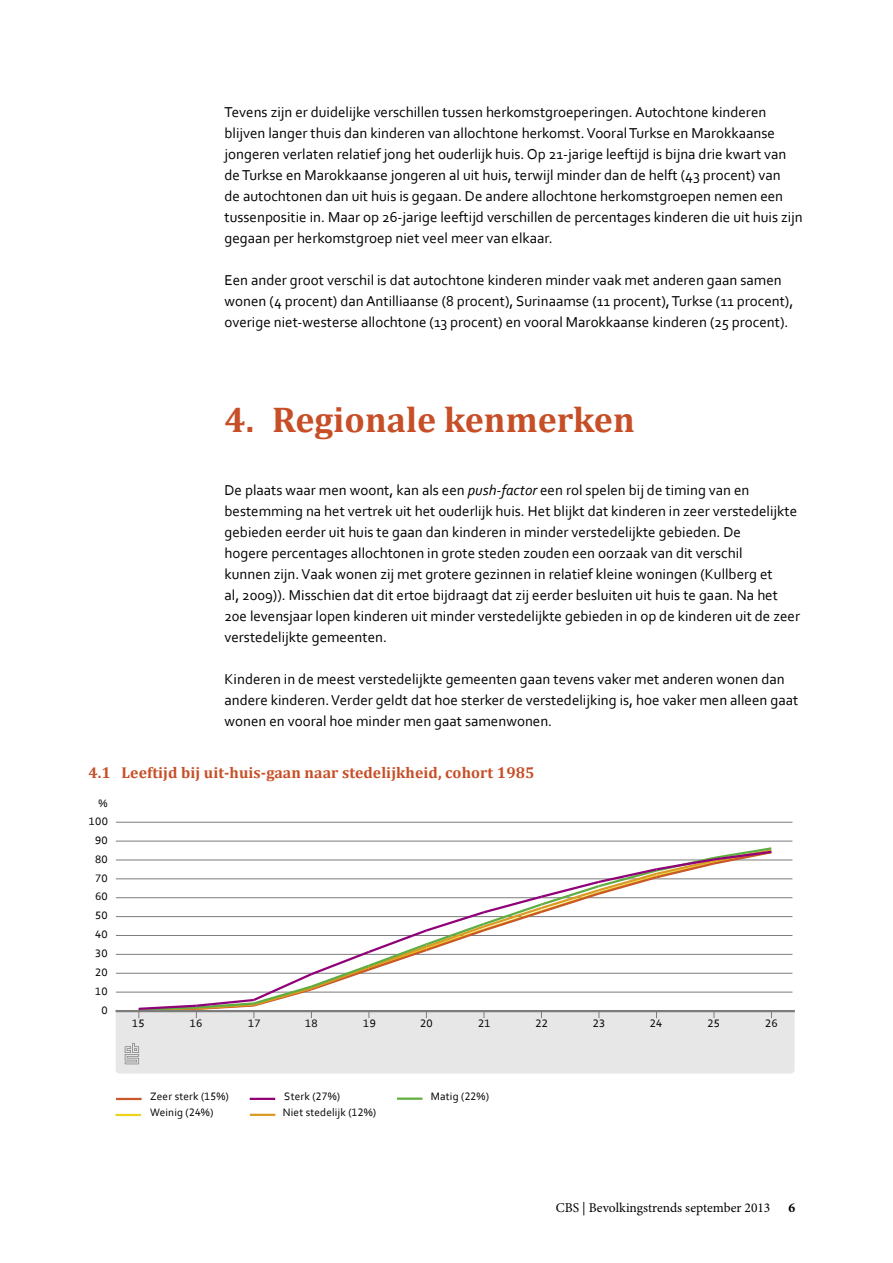
<style>
.page{position:relative;width:893px;height:1263px;background:#fff}
.page>*{position:absolute;margin:0;border:0;box-sizing:border-box;transform-origin:0 0}
.t1{font:700 36px "Cambria";color:#c74f27}
.t2{font:700 15.75px "Cambria";letter-spacing:.005em;color:#c74f27}
.t3{font:15px/21px "Corbel";color:#000}
.t4{font:13.5px "Minion Pro";color:#000}
.t5{font:700 13.5px "Minion Pro";color:#000}
.t6{font:11.25px "Corbel";letter-spacing:.01em;color:#000}
.t7{font:11.25px "Corbel";letter-spacing:.01em;color:#000;scale:1.08 1}
.s1{font-style:italic}
</style>
<div class="page">
<hr style="left:250px;top:1098px;width:25px;height:2px;background:#900078">
<hr style="left:116px;top:1098px;width:26px;height:2px;background:#c95727">
<hr style="left:116px;top:1114px;width:25px;height:2px;background:#ecd21c">
<hr style="left:250px;top:1114px;width:25px;height:2px;background:#da9a23">
<hr style="left:397px;top:1097px;width:25px;height:3px;background:#60ae42">
<hr style="left:116px;top:841px;width:676px;height:1px;background:#7c7c7c">
<hr style="left:116px;top:822px;width:676px;height:1px;background:#7c7c7c">
<svg style="left:116px;top:847px;width:679px;height:226px"></svg>
<hr style="left:116px;top:1010px;width:679px;height:2px;background:#7c7c7c">
<p class="t3" style="left:225px;top:101px;width:580px">Tevens zijn er duidelijke verschillen tussen herkomstgroeperingen. Autochtone kinderen blijven langer thuis dan kinderen van allochtone herkomst. Vooral Turkse en Marokkaanse jongeren verlaten relatief jong het ouderlijk huis. Op 21-jarige leeftijd is bijna drie kwart van de Turkse en Marokkaanse jongeren al uit huis, terwijl minder dan de helft (43 procent) van<br>de autochtonen dan uit huis is gegaan. De andere allochtone herkomstgroepen nemen een tussenpositie in. Maar op 26-jarige leeftijd verschillen de percentages kinderen die uit huis zijn gegaan per herkomstgroep niet veel meer van elkaar.</p>
<p class="t3" style="left:225px;top:269px;width:570px">Een ander groot verschil is dat autochtone kinderen minder vaak met anderen gaan samen wonen (4 procent) dan Antilliaanse (8 procent), Surinaamse (11 procent), Turkse (11 procent), overige niet-westerse allochtone (13 procent) en vooral Marokkaanse kinderen (25 procent).</p>
<h1 class="t1" style="left:225px;top:398px;width:412px">4. Regionale kenmerken</h1>
<p class="t3" style="left:225px;top:479px;width:577px">De plaats waar men woont, kan als een <span class="s1">push-factor</span> een rol spelen bij de timing van en bestemming na het vertrek uit het ouderlijk huis. Het blijkt dat kinderen in zeer verstedelijkte gebieden eerder uit huis te gaan dan kinderen in minder verstedelijkte gebieden. De<br>hogere percentages allochtonen in grote steden zouden een oorzaak van dit verschil<br>kunnen zijn. Vaak wonen zij met grotere gezinnen in relatief kleine woningen (Kullberg et<br>al, 2009)). Misschien dat dit ertoe bijdraagt dat zij eerder besluiten uit huis te gaan. Na het 20e levensjaar lopen kinderen uit minder verstedelijkte gebieden in op de kinderen uit de zeer verstedelijkte gemeenten.</p>
<p class="t3" style="left:225px;top:668px;width:575px">Kinderen in de meest verstedelijkte gemeenten gaan tevens vaker met anderen wonen dan andere kinderen. Verder geldt dat hoe sterker de verstedelijking is, hoe vaker men alleen gaat wonen en vooral hoe minder men gaat samenwonen.</p>
<p class="t2" style="left:88px;top:761px;width:448px">4.1 Leeftijd bij uit-huis-gaan naar stedelijkheid, cohort 1985</p>
<p class="t6" style="left:99px;top:796px;width:11px">%</p>
<p class="t7" style="left:89px;top:814px;width:19px">100</p>
<p class="t7" style="left:95px;top:833px;width:13px">90</p>
<p class="t7" style="left:95px;top:852px;width:13px">80</p>
<p class="t7" style="left:95px;top:871px;width:13px">70</p>
<p class="t7" style="left:95px;top:890px;width:13px">60</p>
<p class="t7" style="left:95px;top:908px;width:13px">50</p>
<p class="t7" style="left:95px;top:927px;width:13px">40</p>
<p class="t7" style="left:95px;top:946px;width:13px">30</p>
<p class="t7" style="left:95px;top:965px;width:13px">20</p>
<p class="t7" style="left:95px;top:984px;width:13px">10</p>
<p class="t7" style="left:102px;top:1003px;width:7px">0</p>
<p class="t7" style="left:132px;top:1016px;width:13px">15</p>
<p class="t7" style="left:190px;top:1016px;width:13px">16</p>
<p class="t7" style="left:248px;top:1016px;width:13px">17</p>
<p class="t7" style="left:305px;top:1016px;width:13px">18</p>
<p class="t7" style="left:363px;top:1016px;width:13px">19</p>
<p class="t7" style="left:420px;top:1016px;width:13px">20</p>
<p class="t7" style="left:478px;top:1016px;width:13px">21</p>
<p class="t7" style="left:535px;top:1016px;width:13px">22</p>
<p class="t7" style="left:593px;top:1016px;width:13px">23</p>
<p class="t7" style="left:650px;top:1016px;width:13px">24</p>
<p class="t7" style="left:708px;top:1016px;width:13px">25</p>
<p class="t7" style="left:765px;top:1016px;width:13px">26</p>
<p class="t6" style="left:150px;top:1089px;width:80px">Zeer sterk (15%)</p>
<p class="t6" style="left:284px;top:1089px;width:57px">Sterk (27%)</p>
<p class="t6" style="left:150px;top:1105px;width:65px">Weinig (24%)</p>
<p class="t6" style="left:283px;top:1105px;width:95px">Niet stedelijk (12%)</p>
<p class="t6" style="left:431px;top:1089px;width:60px">Matig (22%)</p>
<p class="t4" style="left:556px;top:1198px;width:216px">CBS | Bevolkingstrends september 2013</p>
<p class="t5" style="left:788px;top:1198px;width:8px">6</p>
</div>
